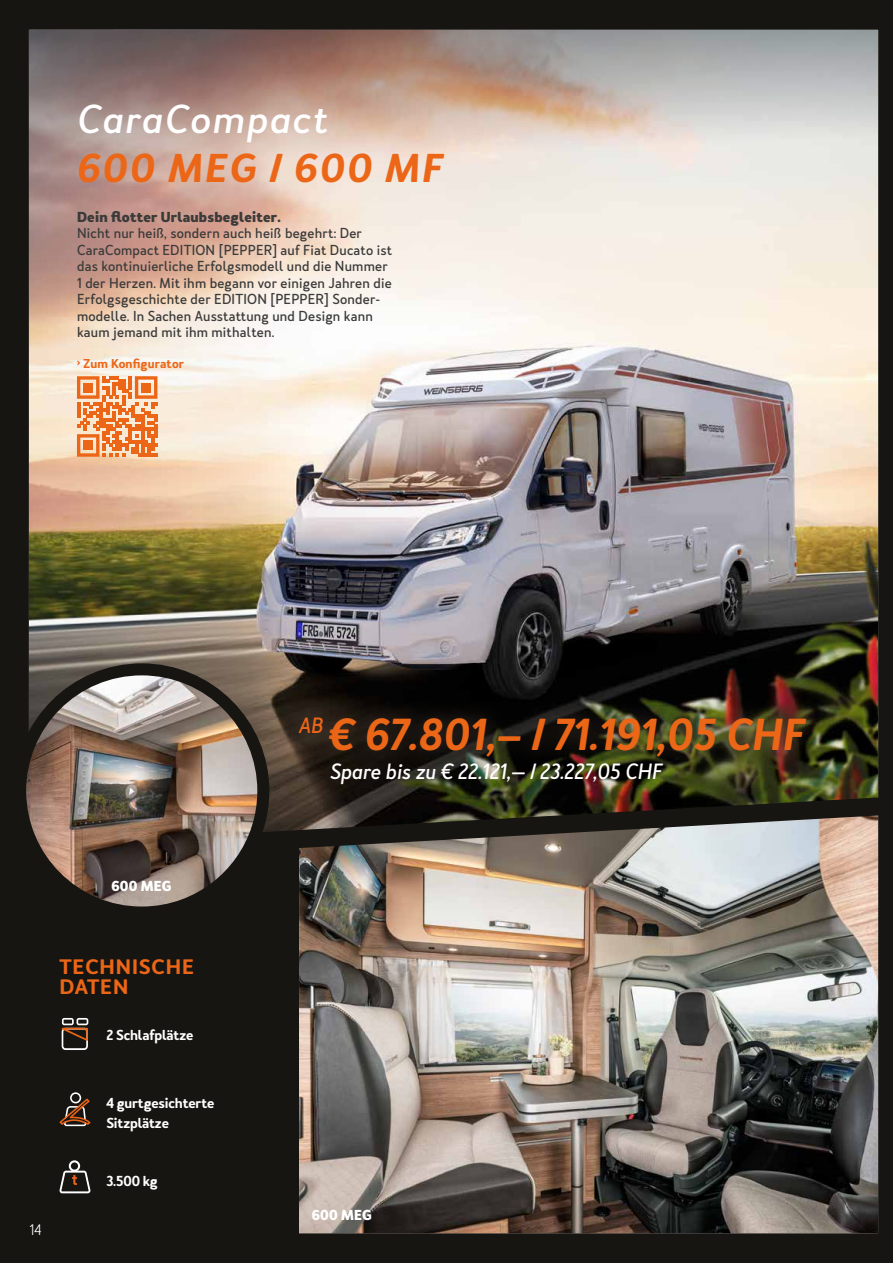
<style>
.page{position:relative;width:893px;height:1263px;background:#171511}
.page>*{position:absolute;margin:0;border:0;box-sizing:border-box;transform-origin:0 0}
.t1{font:italic 600 41.7px "Merlo Neue";letter-spacing:.01em;color:#ec6617}
.t2{font:italic 600 37.5px "Merlo Neue";letter-spacing:.05em;color:#ec6617;scale:1.07 1}
.t3{font:italic 500 37.5px "Merlo Neue";letter-spacing:.04em;color:#fff;scale:1.07 1}
.t4{font:italic 500 20.55px "Merlo Neue";color:#fff}
.t5{font:italic 500 20.55px "Merlo Neue";color:#ec6617}
.t6{font:600 19.5px/19.5px "Merlo Neue";letter-spacing:.04em;color:#ec6617;scale:1.07 1}
.t7{font:300 14.25px "Merlo Neue";color:#fff}
.t8{font:500 13.5px/16.5px "Merlo Neue";letter-spacing:.015em;color:#3b3b3a}
.t9{font:600 13.5px/19.5px "Merlo Neue";letter-spacing:-.01em;color:#fff}
.t10{font:700 13.5px "Merlo Neue";letter-spacing:.015em;color:#3b3b3a}
.t11{font:700 13.5px "Merlo Neue";letter-spacing:.015em;color:#fff}
.t12{font:600 12px "Merlo Neue";letter-spacing:.015em;color:#ec6617}
</style>
<div class="page">
<img style="left:268px;top:177px;width:610px;height:592px">
<img style="left:29px;top:30px;width:239px;height:627px">
<img style="left:299px;top:873px;width:579px;height:360px">
<img style="left:275px;top:769px;width:604px;height:104px">
<svg style="left:30px;top:30px;width:848px;height:147px"></svg>
<img style="left:26px;top:657px;width:249px;height:250px">
<svg style="left:62px;top:1018px;width:26px;height:32px"></svg>
<svg style="left:60px;top:1092px;width:30px;height:34px"></svg>
<svg style="left:60px;top:1160px;width:30px;height:33px"></svg>
<svg style="left:77px;top:376px;width:80px;height:81px"></svg>
<div style="left:83px;top:383px;width:10px;height:9px;background:#ec6617"></div>
<div style="left:141px;top:383px;width:10px;height:9px;background:#ec6617"></div>
<div style="left:83px;top:441px;width:10px;height:9px;background:#ec6617"></div>
<div style="left:282px;top:700px;width:541px;height:72px;background:#534236;opacity:.75"></div>
<div style="left:282px;top:700px;width:59px;height:51px;background:#534236;opacity:.75"></div>
<h2 class="t3" style="left:77px;top:96px;width:237px">CaraCompact</h2>
<h2 class="t2" style="left:77px;top:143px;width:343px">600 MEG / 600 MF</h2>
<p class="t10" style="left:77px;top:208px;width:205px">Dein flotter Urlaubsbegleiter.</p>
<p class="t8" style="left:77px;top:225px;width:317px">Nicht nur heiß, sondern auch heiß begehrt: Der CaraCompact EDITION [PEPPER] auf Fiat Ducato ist das kontinuierliche Erfolgsmodell und die Nummer 1 der Herzen. Mit ihm begann vor einigen Jahren die Erfolgsgeschichte der EDITION [PEPPER] Sonder&shy;modelle. In Sachen Ausstattung und Design kann kaum jemand mit ihm mithalten.</p>
<p class="t12" style="left:77px;top:355px;width:109px">› Zum Konfigurator</p>
<p class="t11" style="left:111px;top:877px;width:62px">600 MEG</p>
<h3 class="t6" style="left:60px;top:958px;width:127px">TECHNISCHE<br>DATEN</h3>
<p class="t9" style="left:106px;top:1025px;width:88px">2 Schlafplätze</p>
<p class="t7" style="left:30px;top:1221px;width:13px">14</p>
<p class="t9" style="left:106px;top:1094px;width:110px">4 gurtgesichterte<br>Sitzplätze</p>
<p class="t9" style="left:106px;top:1172px;width:53px">3.500 kg</p>
<h1 class="t1" style="left:329px;top:707px;width:477px">€ 67.801,– / 71.191,05 CHF</h1>
<h3 class="t5" style="left:299px;top:713px;width:26px">AB</h3>
<h3 class="t4" style="left:331px;top:759px;width:333px">Spare bis zu € 22.121,— / 23.227,05 CHF</h3>
<p class="t11" style="left:312px;top:1206px;width:62px">600 MEG</p>
</div>
